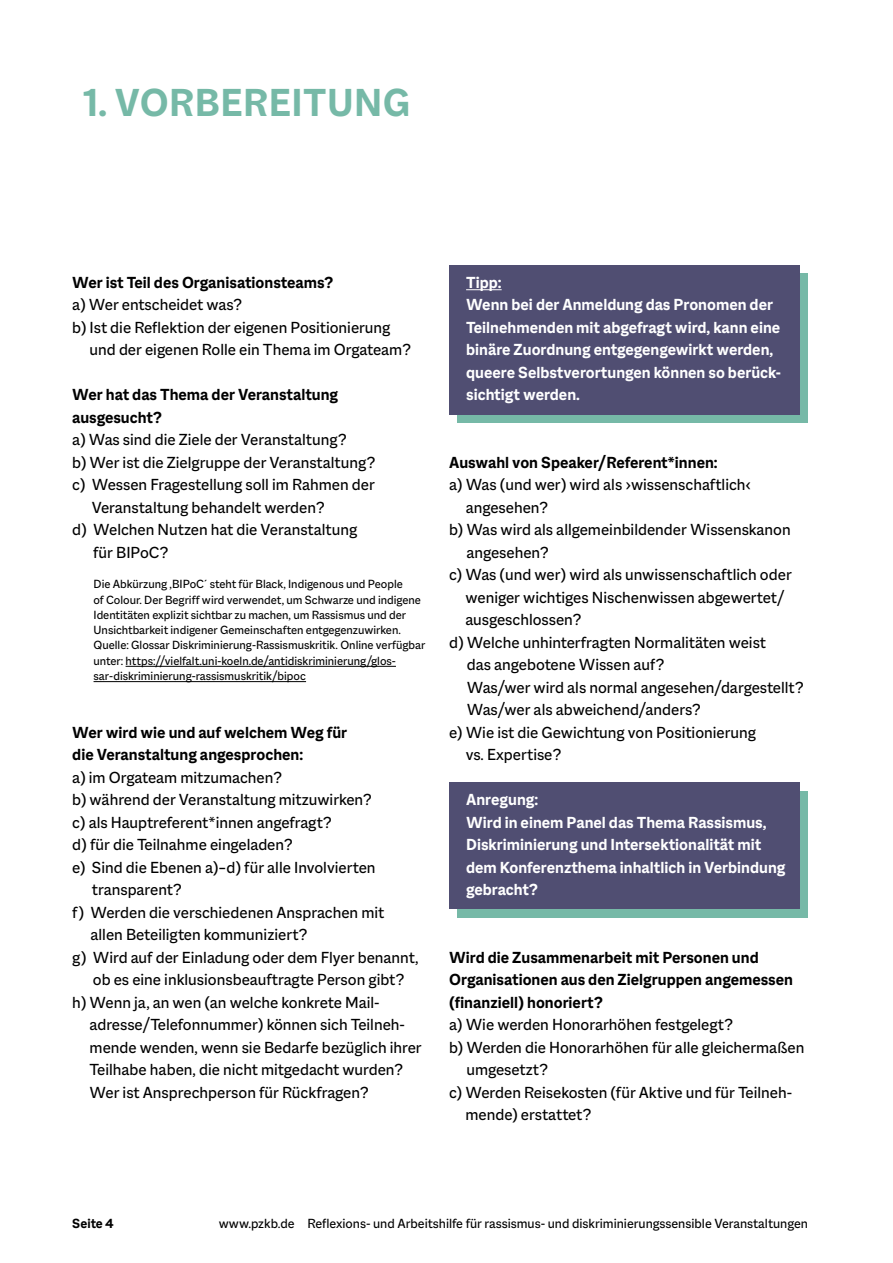
<style>
.page{position:relative;width:893px;height:1263px;background:#fff}
.page>*{position:absolute;margin:0;border:0;box-sizing:border-box;transform-origin:0 0}
.t1{font:700 42px "Macklin Sans";letter-spacing:.01em;color:#76b9a7}
.t2{font:17.25px "Macklin Sans";color:#000}
.t3{font:700 17.25px/22.5px "Macklin Sans";color:#fff}
.t4{font:700 17.25px/22.5px "Macklin Sans";color:#000}
.t5{font:14.25px "Macklin Sans";color:#000}
.t6{font:700 14.25px "Macklin Sans";color:#000}
.t7{font:12.75px/15.3px "Macklin Sans";color:#000}
</style>
<div class="page">
<div style="left:458px;top:791px;width:350px;height:127px;background:#76b9a7"></div>
<div style="left:449px;top:783px;width:350px;height:126px;background:#504e72"></div>
<div style="left:458px;top:274px;width:350px;height:149px;background:#76b9a7"></div>
<div style="left:449px;top:265px;width:350px;height:149px;background:#504e72"></div>
<hr style="left:126px;top:666px;width:270px;height:1px;background:#000">
<hr style="left:94px;top:681px;width:212px;height:1px;background:#000">
<hr style="left:466px;top:289px;width:36px;height:1px;background:#fff">
<h1 class="t1" style="left:82px;top:78px;width:330px">1. VORBEREITUNG</h1>
<p class="t4" style="left:72px;top:271px;width:262px">Wer ist Teil des Organisationsteams?</p>
<p class="t2" style="left:72px;top:295px;width:171px">a) Wer entscheidet was?</p>
<p class="t2" style="left:72px;top:317px;width:320px">b) Ist die Reflektion der eigenen Positionierung</p>
<p class="t2" style="left:90px;top:340px;width:323px">und der eigenen Rolle ein Thema im Orgateam?</p>
<p class="t4" style="left:72px;top:383px;width:267px">Wer hat das Thema der Veranstaltung ausgesucht?</p>
<p class="t2" style="left:72px;top:430px;width:276px">a) Was sind die Ziele der Veranstaltung?</p>
<p class="t2" style="left:72px;top:452px;width:305px">b) Wer ist die Zielgruppe der Veranstaltung?</p>
<p class="t2" style="left:72px;top:475px;width:304px">c) Wessen Fragestellung soll im Rahmen der</p>
<p class="t2" style="left:92px;top:497px;width:234px">Veranstaltung behandelt werden?</p>
<p class="t2" style="left:72px;top:520px;width:286px">d) Welchen Nutzen hat die Veranstaltung</p>
<p class="t2" style="left:93px;top:542px;width:77px">für BIPoC?</p>
<p class="t7" style="left:94px;top:576px;width:333px">Die Abkürzung ,BIPoC´ steht für Black, Indigenous und People<br>of Colour. Der Begriff wird verwendet, um Schwarze und indigene Identitäten explizit sichtbar zu machen, um Rassismus und der Unsichtbarkeit indigener Gemeinschaften entgegenzuwirken.<br>Quelle: Glossar Diskriminierung-Rassismuskritik. Online verfügbar unter: https://vielfalt.uni-koeln.de/antidiskriminierung/glos&shy;sar-diskriminierung-rassismuskritik/bipoc</p>
<p class="t4" style="left:72px;top:721px;width:276px">Wer wird wie und auf welchem Weg für die Veranstaltung angesprochen:</p>
<p class="t2" style="left:72px;top:767px;width:211px">a) im Orgateam mitzumachen?</p>
<p class="t2" style="left:72px;top:790px;width:301px">b) während der Veranstaltung mitzuwirken?</p>
<p class="t2" style="left:72px;top:812px;width:261px">c) als Hauptreferent*innen angefragt?</p>
<p class="t2" style="left:72px;top:835px;width:222px">d) für die Teilnahme eingeladen?</p>
<p class="t2" style="left:72px;top:857px;width:305px">e) Sind die Ebenen a) – d) für alle Involvierten</p>
<p class="t2" style="left:92px;top:880px;width:91px">transparent?</p>
<p class="t2" style="left:72px;top:902px;width:314px">f) Werden die verschiedenen Ansprachen mit</p>
<p class="t2" style="left:90px;top:924px;width:219px">allen Beteiligten kommuniziert?</p>
<p class="t2" style="left:72px;top:947px;width:348px">g) Wird auf der Einladung oder dem Flyer benannt,</p>
<p class="t2" style="left:93px;top:969px;width:313px">ob es eine inklusionsbeauftragte Person gibt?</p>
<p class="t2" style="left:72px;top:992px;width:308px">h) Wenn ja, an wen (an welche konkrete Mail-</p>
<p class="t2" style="left:90px;top:1014px;width:317px">adresse/Telefonnummer) können sich Teilneh-</p>
<p class="t2" style="left:90px;top:1037px;width:334px">mende wenden, wenn sie Bedarfe bezüglich ihrer</p>
<p class="t2" style="left:90px;top:1059px;width:315px">Teilhabe haben, die nicht mitgedacht wurden?</p>
<p class="t2" style="left:90px;top:1082px;width:281px">Wer ist Ansprechperson für Rückfragen?</p>
<p class="t3" style="left:466px;top:271px;width:316px">Tipp:<br>Wenn bei der Anmeldung das Pronomen der<br>Teilnehmenden mit abgefragt wird, kann eine binäre Zuordnung entgegengewirkt werden, queere Selbstverortungen können so berück&shy;sichtigt werden.</p>
<p class="t4" style="left:449px;top:451px;width:270px">Auswahl von Speaker/Referent*innen:</p>
<p class="t2" style="left:449px;top:474px;width:304px">a) Was (und wer) wird als ›wissenschaftlich‹</p>
<p class="t2" style="left:466px;top:497px;width:84px">angesehen?</p>
<p class="t2" style="left:449px;top:519px;width:343px">b) Was wird als allgemeinbildender Wissenskanon</p>
<p class="t2" style="left:466px;top:542px;width:84px">angesehen?</p>
<p class="t2" style="left:449px;top:564px;width:344px">c) Was (und wer) wird als unwissenschaftlich oder</p>
<p class="t2" style="left:465px;top:587px;width:321px">weniger wichtiges Nischenwissen abgewertet/</p>
<p class="t2" style="left:465px;top:609px;width:118px">ausgeschlossen?</p>
<p class="t2" style="left:449px;top:632px;width:318px">d) Welche unhinterfragten Normalitäten weist</p>
<p class="t2" style="left:467px;top:654px;width:199px">das angebotene Wissen auf?</p>
<p class="t2" style="left:467px;top:677px;width:338px">Was/wer wird als normal angesehen/dargestellt?</p>
<p class="t2" style="left:467px;top:699px;width:235px">Was/wer als abweichend/anders?</p>
<p class="t2" style="left:449px;top:722px;width:308px">e) Wie ist die Gewichtung von Positionierung</p>
<p class="t2" style="left:466px;top:744px;width:97px">vs. Expertise?</p>
<p class="t3" style="left:466px;top:788px;width:321px">Anregung:<br>Wird in einem Panel das Thema Rassismus,<br>Diskriminierung und Intersektionalität mit dem Konferenzthema inhaltlich in Verbindung gebracht?</p>
<p class="t4" style="left:449px;top:946px;width:345px">Wird die Zusammenarbeit mit Personen und<br>Organisationen aus den Zielgruppen angemessen (finanziell) honoriert?</p>
<p class="t2" style="left:449px;top:1014px;width:286px">a) Wie werden Honorarhöhen festgelegt?</p>
<p class="t2" style="left:449px;top:1037px;width:357px">b) Werden die Honorarhöhen für alle gleichermaßen</p>
<p class="t2" style="left:466px;top:1059px;width:83px">umgesetzt?</p>
<p class="t2" style="left:449px;top:1082px;width:345px">c) Werden Reisekosten (für Aktive und für Teilneh-</p>
<p class="t2" style="left:465px;top:1104px;width:127px">mende) erstattet?</p>
<p class="t6" style="left:72px;top:1215px;width:43px">Seite 4</p>
<p class="t5" style="left:219px;top:1215px;width:591px">www.pzkb.de Reflexions- und Arbeitshilfe für rassismus- und diskriminierungssensible Veranstaltungen</p>
</div>
